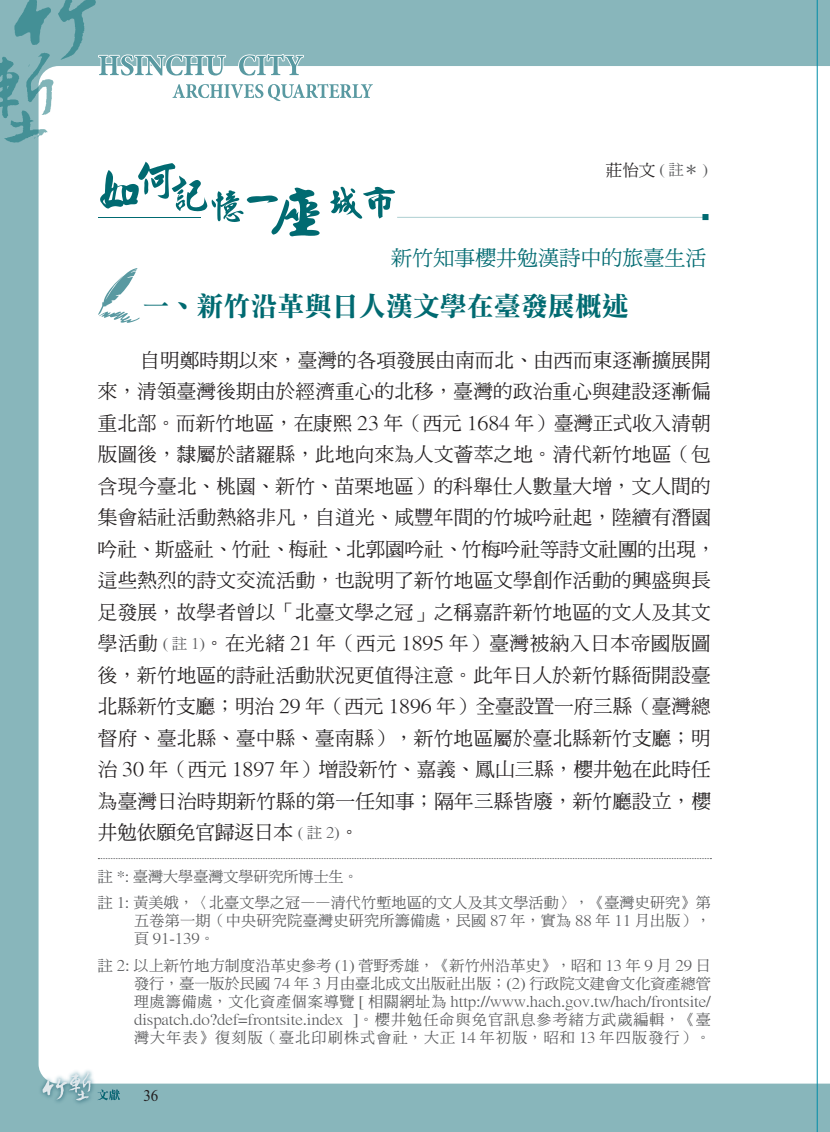
<style>
.page{position:relative;width:830px;height:1132px;background:#fff}
.page>*{position:absolute;margin:0;border:0;box-sizing:border-box;transform-origin:0 0}
.t1{font:27px "DF Li Song Bd HK BF";color:#006a71}
.t2{font:21px "DF Ming Md HKP BF";color:#006a71}
.t3{font:19.5px/31.5px "DF Ming Md HKP BF";letter-spacing:.015em;color:#231f20}
.t4{font:15px/18px "DF Ming Md HKP BF";letter-spacing:.025em;color:#57585a}
.t5{font:15px "DF Li Song Md HK BF";color:#231f20}
.s1{font-size:16.5px;color:#231f20}
.s2{font-size:15px;color:#57585a}
</style>
<div class="page">
<div style="left:0;top:0;width:816px;height:1131px;background:#88b6bb"></div>
<div style="left:39px;top:66px;width:777px;height:1017px;background:#fff"></div>
<img style="left:39px;top:1071px;width:23px;height:31px">
<img style="left:63px;top:1065px;width:35px;height:39px">
<svg style="left:43px;top:1071px;width:48px;height:29px"></svg>
<svg style="left:97px;top:1089px;width:23px;height:10px"></svg>
<svg style="left:0;top:0;width:374px;height:143px"></svg>
<div style="left:816px;top:0;width:13px;height:1131px;background:#88b6bb"></div>
<svg style="left:817px;top:66px;width:12px;height:1017px;background:#d0e9ee"></svg>
<hr style="left:816px;top:0;width:1px;height:1131px;background:#008da8">
<hr style="left:98px;top:217px;width:102px;height:1px;background:#006a71">
<svg style="left:100px;top:162px;width:219px;height:74px;background:#cadfe1"></svg>
<svg style="left:330px;top:187px;width:378px;height:33px;background:#ecf4f4"></svg>
<svg style="left:98px;top:857px;width:613px;height:1px"></svg>
<svg style="left:98px;top:268px;width:42px;height:55px;background:#d6e5e7"></svg>
<p class="t4" style="left:605px;top:162px;width:104px"><span class="s1">莊怡文</span> ( 註＊ )</p>
<p class="t2" style="left:391px;top:247px;width:316px">新竹知事櫻井勉漢詩中的旅臺生活</p>
<h1 class="t1" style="left:142px;top:292px;width:487px">一、新竹沿革與日人漢文學在臺發展概述</h1>
<p class="t3" style="left:98px;top:345px;width:619px;text-indent:43px">自明鄭時期以來，臺灣的各項發展由南而北、由西而東逐漸擴展開來，清領臺灣後期由於經濟重心的北移，臺灣的政治重心與建設逐漸偏重北部。而新竹地區，在康熙 23 年（西元 1684 年）臺灣正式收入清朝版圖後，隸屬於諸羅縣，此地向來為人文薈萃之地。清代新竹地區（包含現今臺北、桃園、新竹、苗栗地區）的科舉仕人數量大增，文人間的集會結社活動熱絡非凡，自道光、咸豐年間的竹城吟社起，陸續有潛園吟社、斯盛社、竹社、梅社、北郭園吟社、竹梅吟社等詩文社團的出現，這些熱烈的詩文交流活動，也說明了新竹地區文學創作活動的興盛與長足發展，故學者曾以「北臺文學之冠」之稱嘉許新竹地區的文人及其文學活動 <span class="s2">( 註 1)</span>。在光緒 21 年（西元 1895 年）臺灣被納入日本帝國版圖後，新竹地區的詩社活動狀況更值得注意。此年日人於新竹縣衙開設臺北縣新竹支廳；明治 29 年（西元 1896 年）全臺設置一府三縣（臺灣總督府、臺北縣、臺中縣、臺南縣），新竹地區屬於臺北縣新竹支廳；明治 30 年（西元 1897 年）增設新竹、嘉義、鳳山三縣，櫻井勉在此時任為臺灣日治時期新竹縣的第一任知事；隔年三縣皆廢，新竹廳設立，櫻井勉依願免官歸返日本 <span class="s2">( 註 2)</span>。</p>
<p class="t4" style="left:98px;top:863px;width:614px;line-height:26.5px">註 *: 臺灣大學臺灣文學研究所博士生。<br>註 1: 黃美娥，〈北臺文學之冠——清代竹塹地區的文人及其文學活動〉，《臺灣史研究》第</p>
<p class="t4" style="left:134px;top:912px;width:578px">五卷第一期（中央研究院臺灣史研究所籌備處，民國 87 年，實為 88 年 11 月出版），頁 91-139。</p>
<p class="t4" style="left:134px;top:956px;width:578px;text-align:justify;text-indent:-36px">註 2: 以上新竹地方制度沿革史參考 (1) 菅野秀雄，《新竹州沿革史》，昭和 13 年 9 月 29 日發行，臺一版於民國 74 年 3 月由臺北成文出版社出版；(2) 行政院文建會文化資產總管理處籌備處，文化資產個案導覽 [ 相關網址為 http://www.hach.gov.tw/hach/frontsite/ dispatch.do?def=frontsite.index ]。櫻井勉任命與免官訊息參考緒方武歲編輯，《臺灣大年表》復刻版（臺北印刷株式會社，大正 14 年初版，昭和 13 年四版發行）。</p>
<p class="t5" style="left:143px;top:1087px;width:16px">36</p>
</div>
